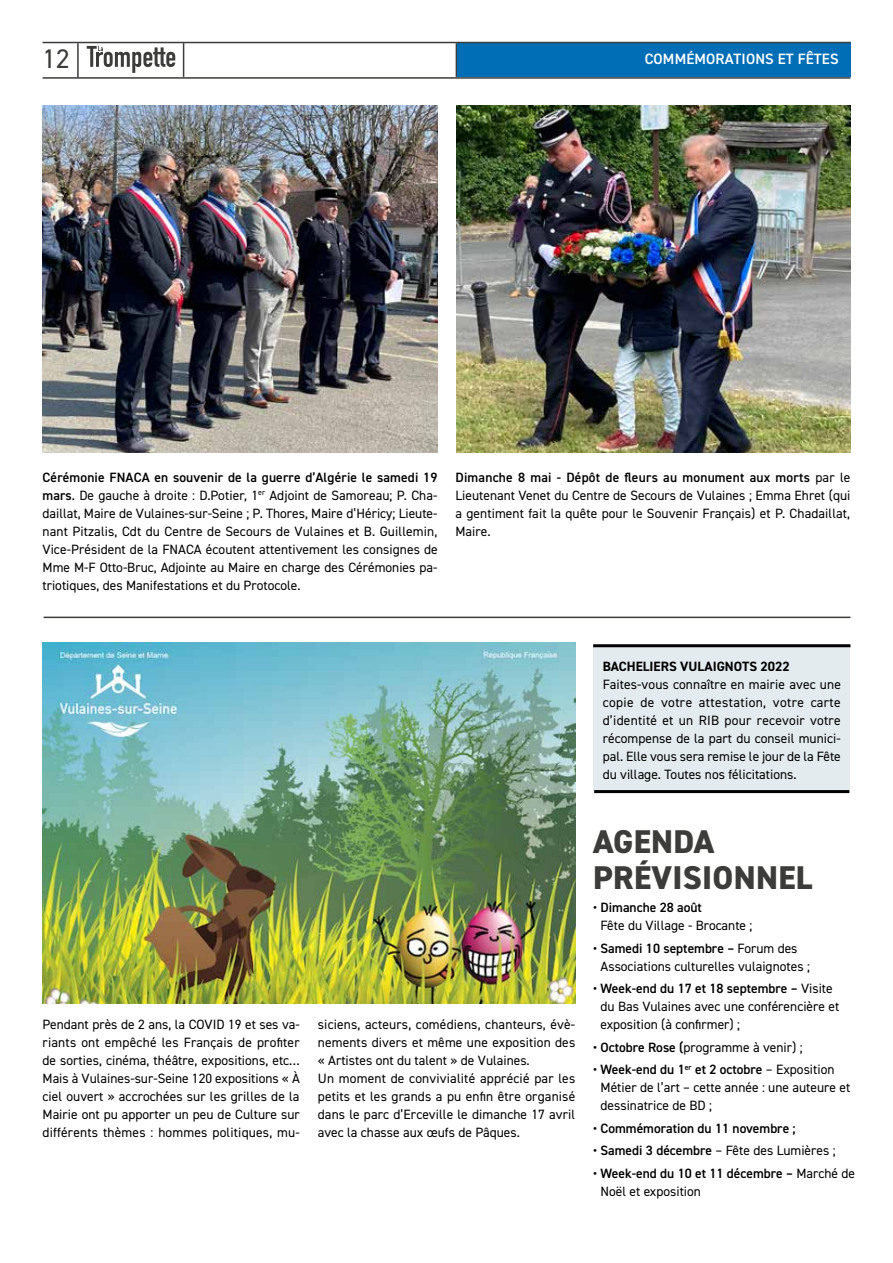
<style>
.page{position:relative;width:893px;height:1263px;background:#fff}
.page>*{position:absolute;margin:0;border:0;box-sizing:border-box;transform-origin:0 0}
.t1{font:800 33px/36px "DIN2014";letter-spacing:.01em;color:#3c3c3b}
.t2{font:27px "DIN2014";color:#3c3c3b}
.t3{font:600 15px "DIN2014";letter-spacing:.01em;color:#fff}
.t4{font:13.5px/18px "DIN2014";color:#000}
.t5{font:600 13.5px/18px "DIN2014";color:#000}
.t6{font:700 13.5px "DIN2014";color:#000}
.s1{font-weight:600}
.s2{font-weight:400}
</style>
<div class="page">
<img style="left:456px;top:105px;width:394px;height:348px">
<img style="left:43px;top:105px;width:394px;height:348px">
<hr style="left:44px;top:617px;width:806px;height:1px;background:#3c3c3b">
<hr style="left:456px;top:43px;width:1px;height:34px;background:#3c3c3b">
<svg style="left:87px;top:46px;width:88px;height:27px"></svg>
<hr style="left:43px;top:77px;width:807px;height:2px;background:#3c3c3b">
<hr style="left:183px;top:43px;width:1px;height:34px;background:#3c3c3b">
<hr style="left:77px;top:43px;width:2px;height:35px;background:#3c3c3b">
<div style="left:457px;top:43px;width:393px;height:34px;background:#006eb6"></div>
<hr style="left:43px;top:42px;width:807px;height:1px;background:#3c3c3b">
<img style="left:43px;top:642px;width:532px;height:361px">
<div style="left:593px;top:647px;width:256px;height:146px;background:#e4ebef"></div>
<hr style="left:593px;top:644px;width:257px;height:3px;background:#000">
<hr style="left:594px;top:790px;width:255px;height:3px;background:#000">
<h2 class="t2" style="left:43px;top:42px;width:28px">12</h2>
<p class="t3" style="left:645px;top:49px;width:195px">COMMÉMORATIONS ET FÊTES</p>
<p class="t4" style="left:43px;top:468px;width:397px;text-align:justify"><span class="s1">Cérémonie FNACA en souvenir de la guerre d’Algérie le samedi 19 mars</span>. De gauche à droite : D.Potier, 1<sup>er</sup> Adjoint de Samoreau; P. Cha&shy;daillat, Maire de Vulaines-sur-Seine ; P. Thores, Maire d’Héricy; Lieute&shy;nant Pitzalis, Cdt du Centre de Secours de Vulaines et B. Guillemin, Vice-Président de la FNACA écoutent attentivement les consignes de Mme M-F Otto-Bruc, Adjointe au Maire en charge des Cérémonies pa&shy;triotiques, des Manifestations et du Protocole.</p>
<p class="t4" style="left:455px;top:468px;width:397px;text-align:justify"><span class="s1">Dimanche 8 mai - Dépôt de fleurs au monument aux morts</span> par le Lieutenant Venet du Centre de Secours de Vulaines ; Emma Ehret (qui a gentiment fait la quête pour le Souvenir Français) et P. Chadaillat, Maire.</p>
<p class="t6" style="left:603px;top:657px;width:188px">BACHELIERS VULAIGNOTS 2022</p>
<p class="t4" style="left:603px;top:675px;width:240px;text-align:justify">Faites-vous connaître en mairie avec une copie de votre attestation, votre carte d’identité et un RIB pour recevoir votre récompense de la part du conseil munici&shy;pal. Elle vous sera remise le jour de la Fête du village. Toutes nos félicitations.</p>
<p class="t4" style="left:43px;top:1015px;width:259px;text-align:justify">Pendant près de 2 ans, la COVID 19 et ses va&shy;riants ont empêché les Français de profiter de sorties, cinéma, théâtre, expositions, etc… Mais à Vulaines-sur-Seine 120 expositions « À ciel ouvert » accrochées sur les grilles de la Mairie ont pu apporter un peu de Culture sur différents thèmes : hommes politiques, mu-</p>
<p class="t4" style="left:318px;top:1015px;width:259px">siciens, acteurs, comédiens, chanteurs, évè&shy;nements divers et même une exposition des « Artistes ont du talent » de Vulaines.<br>Un moment de convivialité apprécié par les petits et les grands a pu enfin être organisé dans le parc d’Erceville le dimanche 17 avril avec la chasse aux œufs de Pâques.</p>
<h1 class="t1" style="left:593px;top:823px;width:221px">AGENDA<br>PRÉVISIONNEL</h1>
<p class="t5" style="left:593px;top:898px;width:110px">• Dimanche 28 août</p>
<p class="t4" style="left:600px;top:916px;width:153px">Fête du Village - Brocante ;</p>
<p class="t4" style="left:600px;top:939px;width:211px;text-indent:-7px"><span class="s1">• Samedi 10 septembre –</span> Forum des<br>Associations culturelles vulaignotes ;</p>
<p class="t4" style="left:600px;top:979px;width:240px;text-indent:-7px"><span class="s1">• Week-end du 17 et 18 septembre –</span> Visite du Bas Vulaines avec une conférencière et exposition (à confirmer) ;</p>
<p class="t4" style="left:593px;top:1038px;width:211px"><span class="s1">• Octobre Rose (</span>programme à venir) ;</p>
<p class="t4" style="left:600px;top:1060px;width:251px;text-indent:-7px"><span class="s1">• Week-end du 1</span><sup>er</sup> <span class="s1">et 2 octobre</span> – Exposition<br>Métier de l’art – cette année : une auteure et dessinatrice de BD ;</p>
<p class="t5" style="left:593px;top:1119px;width:204px">• Commémoration du 11 novembre ;</p>
<p class="t4" style="left:593px;top:1141px;width:244px"><span class="s1">• Samedi 3 décembre</span> – Fête des Lumières ;</p>
<p class="t5" style="left:600px;top:1164px;width:256px;text-indent:-7px">• Week-end du 10 et 11 décembre – <span class="s2">Marché de<br>Noël et exposition</span></p>
</div>
